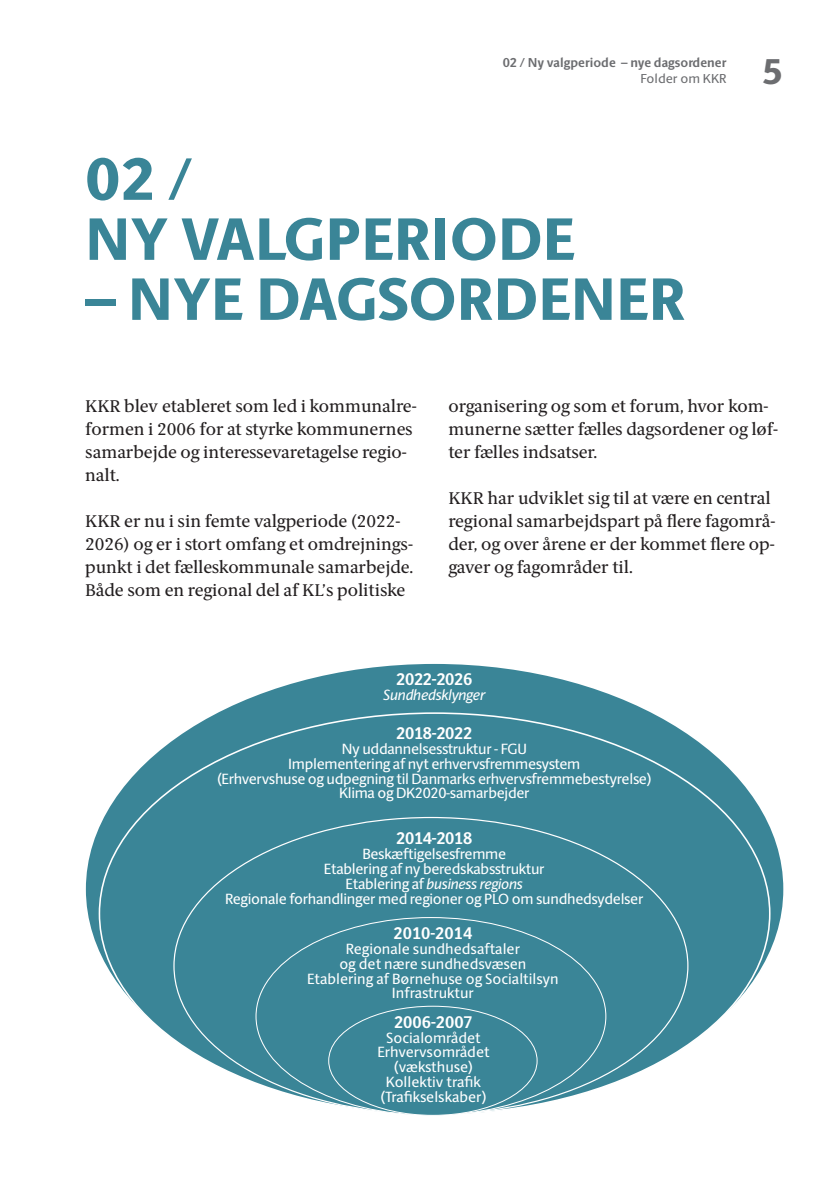
<style>
.page{position:relative;width:840px;height:1191px;background:#fff}
.page>*{position:absolute;margin:0;border:0;box-sizing:border-box;transform-origin:0 0}
.Rubrik_1_-_SANS{font:800 60px "ID Sans";color:#3a8597}
.t1{font:800 36px "ID Sans";color:#6c6d70}
.Brødtekst_-_SERIF{font:17px/23px "ID Serif";color:#231f20}
.t2{font:700 17px "ID Sans";letter-spacing:-.02em;color:#fff}
.t3{font:700 17px "ID Sans";color:#fff}
.t4{font:14.8px "ID Sans";letter-spacing:-.02em;color:#fff}
.t5{font:14.8px/14.8px "ID Sans";color:#fff;text-align:center}
.t6{font:italic 14.8px "ID Sans";letter-spacing:-.02em;color:#fff}
.t7{font:700 13px "ID Sans";color:#6c6d70}
.t8{font:13px "ID Sans";color:#6c6d70}
.s1{font-style:normal}
</style>
<div class="page">
<div style="left:85px;top:663px;width:699px;height:452px;background:#3a8597;border-radius:50%"></div>
<p class="t7" style="left:502px;top:54px;width:225px">02 / Ny valgperiode – nye dagsordener</p>
<p class="t8" style="left:640px;top:70px;width:87px">Folder om KKR</p>
<h1 class="Rubrik_1_-_SANS" style="left:85px;top:142px;width:108px">02 /</h1>
<h1 class="Rubrik_1_-_SANS" style="left:85px;top:202px;width:491px">NY VALGPERIODE</h1>
<h1 class="Rubrik_1_-_SANS" style="left:85px;top:262px;width:601px">– NYE DAGSORDENER</h1>
<h2 class="t1" style="left:761px;top:49px;width:23px">5</h2>
<p class="Brødtekst_-_SERIF" style="left:85px;top:395px;width:333px">KKR blev etableret som led i kommunalre&shy;formen i 2006 for at styrke kommunernes samarbejde og interessevaretagelse regio&shy;nalt.</p>
<p class="Brødtekst_-_SERIF" style="left:85px;top:510px;width:329px">KKR er nu i sin femte valgperiode (2022- 2026) og er i stort omfang et omdrejnings&shy;punkt i det fælleskommunale samarbejde.<br>Både som en regional del af KL’s politiske</p>
<p class="Brødtekst_-_SERIF" style="left:448px;top:395px;width:331px">organisering og som et forum, hvor kom&shy;munerne sætter fælles dagsordener og løf&shy;ter fælles indsatser.</p>
<p class="Brødtekst_-_SERIF" style="left:448px;top:487px;width:328px">KKR har udviklet sig til at være en central regional samarbejdspart på flere fagområ&shy;der, og over årene er der kommet flere op&shy;gaver og fagområder til.</p>
<p class="t2" style="left:396px;top:669px;width:78px">2022-2026</p>
<p class="t6" style="left:383px;top:686px;width:103px">Sundhedsklynger</p>
<p class="t2" style="left:396px;top:722px;width:78px">2018-2022</p>
<p class="t4" style="left:341px;top:740px;width:186px">Ny uddannelsesstruktur - FGU</p>
<p class="t4" style="left:288px;top:755px;width:293px">Implementering af nyt erhvervsfremmesystem</p>
<p class="t4" style="left:217px;top:770px;width:436px">(Erhvervshuse og udpegning til Danmarks erhvervsfremmebestyrelse)</p>
<p class="t4" style="left:339px;top:784px;width:192px">Klima og DK2020-samarbejder</p>
<p class="t2" style="left:396px;top:827px;width:78px">2014-2018</p>
<p class="t4" style="left:362px;top:845px;width:145px">Beskæftigelsesfremme</p>
<p class="t4" style="left:324px;top:860px;width:222px">Etablering af ny beredskabsstruktur</p>
<p class="t6" style="left:345px;top:874px;width:179px"><span class="s1">Etablering af</span> business regions</p>
<p class="t4" style="left:225px;top:889px;width:419px">Regionale forhandlinger med regioner og PLO om sundhedsydelser</p>
<p class="t3" style="left:393px;top:922px;width:80px">2010-2014</p>
<p class="t5" style="left:345px;top:941px;width:176px">Regionale sundhedsaftaler</p>
<p class="t5" style="left:339px;top:956px;width:188px">og det nære sundhedsvæsen</p>
<p class="t5" style="left:307px;top:971px;width:253px">Etablering af Børnehuse og Socialtilsyn<br>Infrastruktur</p>
<p class="t3" style="left:394px;top:1011px;width:80px">2006-2007</p>
<p class="t5" style="left:386px;top:1030px;width:96px">Socialområdet</p>
<p class="t5" style="left:377px;top:1045px;width:114px">Erhvervsområdet</p>
<p class="t4" style="left:394px;top:1058px;width:80px">(væksthuse)</p>
<p class="t5" style="left:386px;top:1075px;width:96px">Kollektiv trafik</p>
<p class="t5" style="left:380px;top:1089px;width:108px">(Trafikselskaber)</p>
</div>
